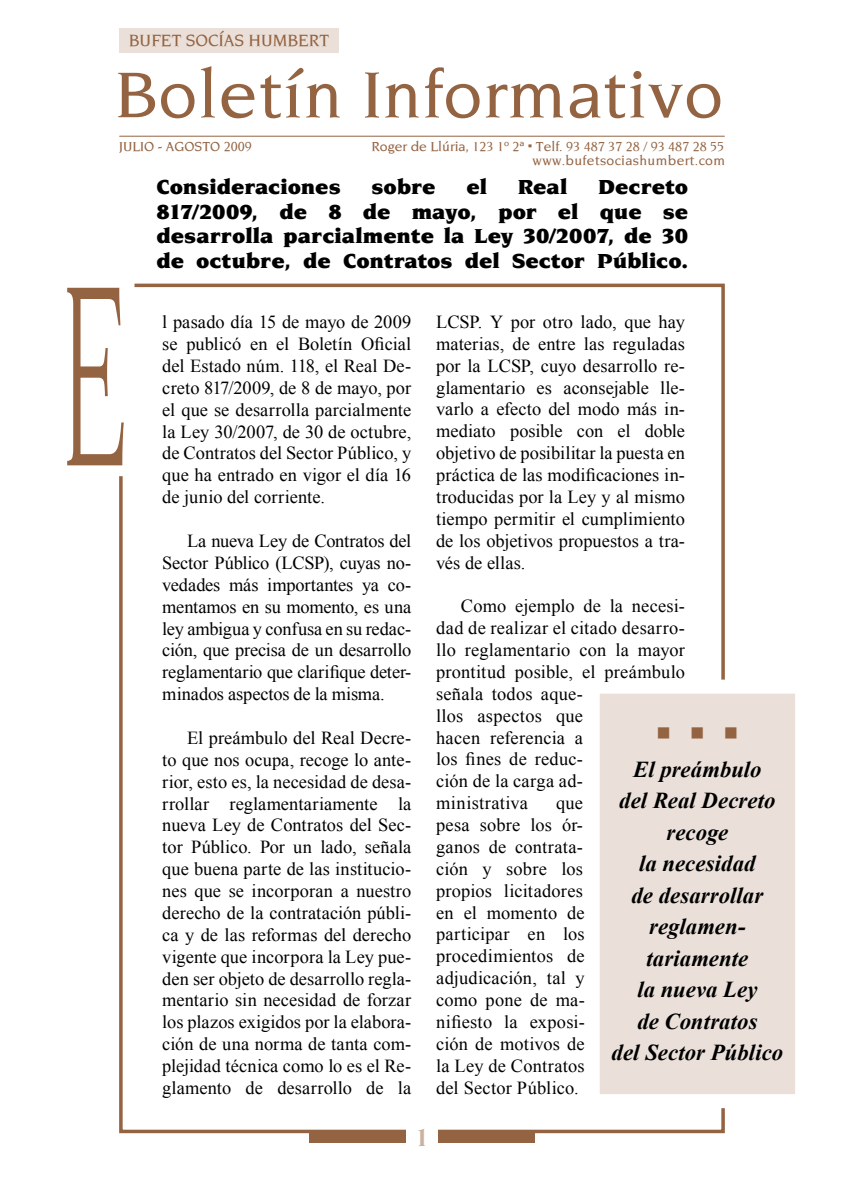
<style>
.page{position:relative;width:844px;height:1191px;background:#fff}
.page>*{position:absolute;margin:0;border:0;box-sizing:border-box;transform-origin:0 0}
.t1{font:280px "Novarese";color:#946341;scale:.4 1}
.t2{font:500 70px "Novarese";letter-spacing:.015em;color:#946341}
.t3{font:700 26.25px "Novarese";color:#cab1a0}
.t4{font:italic 700 22.75px/31.5px "Times New Roman";color:#000;text-align:center}
.t5{font:900 21.88px/24.5px "Novarese";letter-spacing:-.005em;color:#000;text-align:justify}
.t6{font:19.25px "Wingdings";color:#946341}
.t7{font:18.38px/21.9px "Times New Roman";letter-spacing:.01em;color:#000;text-align:justify}
.t8{font:500 17.5px "Novarese";color:#946341}
.t9{font:500 14px/14px "Novarese";color:#946341;text-align:right}
.s1{font-family:"Arial";font-weight:900}
</style>
<div class="page">
<div style="left:119px;top:28px;width:220px;height:24px;background:#eae0d9"></div>
<hr style="left:119px;top:136px;width:605px;height:1px;background:#946341">
<div style="left:119px;top:284px;width:605px;height:849px;border:4px solid #946341"></div>
<div style="left:309px;top:1129px;width:225px;height:13px;background:#946341"></div>
<div style="left:406px;top:1126px;width:31px;height:34px;background:#fff"></div>
<div style="left:59px;top:275px;width:75px;height:200px;background:#fff"></div>
<div style="left:592px;top:686px;width:209px;height:415px;background:#eae0d9"></div>
<div style="left:585px;top:679px;width:223px;height:429px;border:14px solid #fff"></div>
<p class="t8" style="left:129px;top:31px;width:202px">BUFET SOCÍAS HUMBERT</p>
<h2 class="t2" style="left:114px;top:56px;width:610px">Boletín Informativo</h2>
<p class="t9" style="left:119px;top:140px;width:134px">JULIO - AGOSTO 2009</p>
<p class="t9" style="left:371px;top:140px;width:355px">Roger de Llúria, 123 1º 2ª <span class="s1">·</span> Telf. 93 487 37 28 / 93 487 28 55 www.bufetsociashumbert.com</p>
<h1 class="t1" style="left:60px;top:223px;width:173px">E</h1>
<p class="t5" style="left:156px;top:175px;width:186px">Consideraciones</p>
<p class="t5" style="left:371px;top:175px;width:66px">sobre</p>
<p class="t5" style="left:466px;top:175px;width:22px">el</p>
<p class="t5" style="left:517px;top:175px;width:51px">Real</p>
<p class="t5" style="left:156px;top:175px;width:533px;text-indent:441px">Decreto 817/2009, de 8 de mayo, por el que se desarrolla parcialmente la Ley 30/2007, de 30 de octubre, de Contratos del Sector Público.</p>
<p class="t7" style="left:162px;top:311px;width:250px">l pasado día 15 de mayo de 2009 se publicó en el Boletín Oficial del Estado núm. 118, el Real De&shy;creto 817/2009, de 8 de mayo, por el que se desarrolla parcialmente la Ley 30/2007, de 30 de octubre, de Contratos del Sector Público, y que ha entrado en vigor el día 16 de junio del corriente.</p>
<p class="t7" style="left:162px;top:529px;width:250px;text-indent:25px">La nueva Ley de Contratos del Sector Público (LCSP), cuyas no&shy;vedades más importantes ya co&shy;mentamos en su momento, es una ley ambigua y confusa en su redac&shy;ción, que precisa de un desarrollo reglamentario que clarifique deter&shy;minados aspectos de la misma.</p>
<p class="t7" style="left:162px;top:726px;width:250px;text-indent:25px">El preámbulo del Real Decre&shy;to que nos ocupa, recoge lo ante&shy;rior, esto es, la necesidad de desa&shy;rrollar reglamentariamente la nueva Ley de Contratos del Sec&shy;tor Público. Por un lado, señala que buena parte de las institucio&shy;nes que se incorporan a nuestro derecho de la contratación públi&shy;ca y de las reformas del derecho vigente que incorpora la Ley pue&shy;den ser objeto de desarrollo regla&shy;mentario sin necesidad de forzar los plazos exigidos por la elabora&shy;ción de una norma de tanta com&shy;plejidad técnica como lo es el Re&shy;glamento de desarrollo de la</p>
<p class="t7" style="left:436px;top:310px;width:250px">LCSP. Y por otro lado, que hay materias, de entre las reguladas por la LCSP, cuyo desarrollo re&shy;glamentario es aconsejable lle&shy;varlo a efecto del modo más in&shy;mediato posible con el doble objetivo de posibilitar la puesta en práctica de las modificaciones in&shy;troducidas por la Ley y al mismo tiempo permitir el cumplimiento de los objetivos propuestos a tra&shy;vés de ellas.</p>
<p class="t7" style="left:436px;top:595px;width:250px;text-align:left;text-indent:25px">Como ejemplo de la necesi&shy;dad de realizar el citado desarro&shy;llo reglamentario con la mayor prontitud posible, el preámbulo señala todos aque-<br>llos aspectos que<br>hacen referencia a<br>los fines de reduc-<br>ción de la carga ad-<br>ministrativa</p>
<p class="t6" style="left:656px;top:723px;width:83px">■ ■ ■</p>
<p class="t4" style="left:611px;top:752px;width:173px">El preámbulo<br>del Real Decreto recoge<br>la necesidad<br>de desarrollar reglamen&shy;tariamente<br>la nueva Ley<br>de Contratos<br>del Sector Público</p>
<p class="t7" style="left:436px;top:792px;width:150px;text-indent:120px">que pesa sobre los ór&shy;ganos de contrata&shy;ción y sobre los propios licitadores en el momento de participar en los procedimientos de adjudicación, tal y como pone de ma&shy;nifiesto la exposi&shy;ción de motivos de la Ley de Contratos del Sector Público.</p>
<h3 class="t3" style="left:414px;top:1123px;width:16px">1</h3>
</div>
